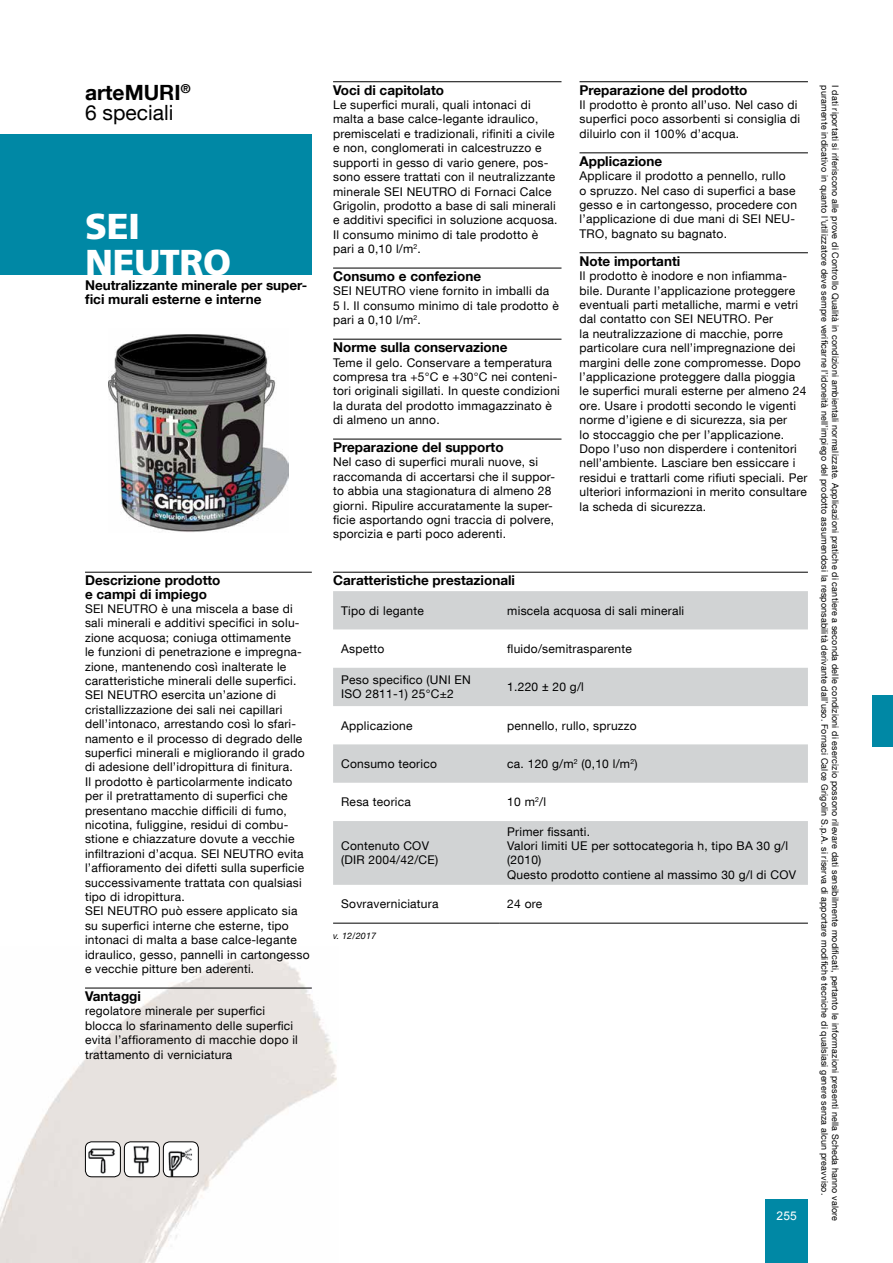
<style>
.page{position:relative;width:893px;height:1263px;background:#fff}
.page>*{position:absolute;margin:0;border:0;box-sizing:border-box;transform-origin:0 0}
.t1{font:900 36px/36px "Frutiger";letter-spacing:-.01em;color:#fff}
.t2{font:21px/19.5px "Helvetica Neue LT Com";color:#000}
.t3{font:700 13.5px/13.5px "Helvetica Neue LT Com";color:#000}
.t4{font:12px/14.4px "Helvetica Neue LT Com";letter-spacing:.02em;color:#000}
.t5{font:12px "Arial";color:#fff}
.t6{font:9px "Helvetica Neue LT Com";letter-spacing:.02em;color:#000}
.t7{font:italic 9px "Helvetica Neue LT Com";letter-spacing:.02em;color:#000}
.s1{font-weight:700}
.s2{font-family:"Arial"}
</style>
<div class="page">
<div style="left:0;top:135px;width:312px;height:140px;background:#0088a5"></div>
<div style="left:765px;top:1199px;width:43px;height:64px;background:#0088a5"></div>
<div style="left:872px;top:695px;width:21px;height:51px;background:#0088a5"></div>
<img style="left:0;top:955px;width:337px;height:308px">
<img style="left:109px;top:334px;width:179px;height:198px">
<img style="left:85px;top:1142px;width:35px;height:34px">
<div style="left:85px;top:1141px;width:36px;height:36px;border:1px solid #000;border-radius:6px"></div>
<img style="left:124px;top:1143px;width:35px;height:34px">
<div style="left:124px;top:1141px;width:36px;height:36px;border:1px solid #000;border-radius:6px"></div>
<img style="left:163px;top:1143px;width:35px;height:34px">
<div style="left:163px;top:1141px;width:36px;height:36px;border:1px solid #000;border-radius:6px"></div>
<hr style="left:85px;top:572px;width:227px;height:1px;background:#000">
<hr style="left:85px;top:988px;width:227px;height:1px;background:#000">
<hr style="left:333px;top:81px;width:228px;height:1px;background:#000">
<hr style="left:333px;top:268px;width:228px;height:1px;background:#000">
<hr style="left:333px;top:339px;width:228px;height:1px;background:#000">
<hr style="left:333px;top:439px;width:228px;height:1px;background:#000">
<hr style="left:579px;top:81px;width:229px;height:1px;background:#000">
<hr style="left:579px;top:153px;width:229px;height:1px;background:#000">
<hr style="left:579px;top:252px;width:229px;height:1px;background:#000">
<hr style="left:333px;top:572px;width:475px;height:1px;background:#000">
<svg style="left:333px;top:591px;width:475px;height:294px;fill:#d1d3d4"></svg>
<hr style="left:333px;top:923px;width:166px;height:1px;background:#000">
<hr style="left:499px;top:923px;width:309px;height:1px;background:#000">
<h2 class="t2" style="left:85px;top:82px;width:107px"><span class="s1">artemuri</span><sup>®<br></sup>6 speciali</h2>
<p class="t6" style="left:830px;top:85px;width:1112px;rotate:90deg">puramente indicativo in quanto l’utilizzatore deve sempre verificarne l’idoneità nell’impiego del prodotto assumendosi la responsabilità derivante dall’uso. Fornaci Calce Grigolin S.p.A. si riserva di apportare modifiche tecniche di qualsiasi genere senza alcun preavviso.</p>
<p class="t6" style="left:841px;top:85px;width:1138px;rotate:90deg">I dati riportati si riferiscono alle prove di Controllo Qualità in condizioni ambientali normalizzate. Applicazioni pratiche di cantiere a seconda delle condizioni di esercizio possono rilevare dati sensibilmente modificati, pertanto le informazioni presenti nella Scheda hanno valore</p>
<p class="t3" style="left:333px;top:83px;width:112px">Voci di capitolato</p>
<p class="t4" style="left:333px;top:97px;width:226px">Le superfici murali, quali intonaci di malta a base calce-legante idraulico, premiscelati e tradizionali, rifiniti a civile e non, conglomerati in calcestruzzo e supporti in gesso di vario genere, pos&shy;sono essere trattati con il neutralizzante minerale SEI NEUTRO di Fornaci Calce Grigolin, prodotto a base di sali minerali e additivi specifici in soluzione acquosa.<br>Il consumo minimo di tale prodotto è pari a 0,10 l/m<sup>2</sup>.</p>
<p class="t3" style="left:333px;top:269px;width:149px">Consumo e confezione</p>
<p class="t4" style="left:333px;top:284px;width:227px">SEI NEUTRO viene fornito in imballi da<br>5 l. Il consumo minimo di tale prodotto è pari a 0,10 l/m<sup>2</sup>.</p>
<p class="t3" style="left:333px;top:340px;width:176px">Norme sulla conservazione</p>
<p class="t4" style="left:333px;top:355px;width:228px">Teme il gelo. Conservare a temperatura compresa tra +5°C e +30°C nei conteni&shy;tori originali sigillati. In queste condizioni la durata del prodotto immagazzinato è di almeno un anno.</p>
<p class="t3" style="left:333px;top:440px;width:172px">Preparazione del supporto</p>
<p class="t4" style="left:333px;top:455px;width:224px">Nel caso di superfici murali nuove, si raccomanda di accertarsi che il suppor&shy;to abbia una stagionatura di almeno 28 giorni. Ripulire accuratamente la super&shy;ficie asportando ogni traccia di polvere, sporcizia e parti poco aderenti.</p>
<p class="t3" style="left:579px;top:83px;width:169px">Preparazione del prodotto</p>
<p class="t4" style="left:579px;top:97px;width:222px">Il prodotto è pronto all’uso. Nel caso di superfici poco assorbenti si consiglia di diluirlo con il 100% d’acqua.</p>
<p class="t3" style="left:579px;top:154px;width:84px">Applicazione</p>
<p class="t4" style="left:579px;top:168px;width:219px">Applicare il prodotto a pennello, rullo<br>o spruzzo. Nel caso di superfici a base gesso e in cartongesso, procedere con l’applicazione di due mani di SEI NEU-TRO, bagnato su bagnato.</p>
<p class="t3" style="left:579px;top:254px;width:102px">Note importanti</p>
<p class="t4" style="left:579px;top:268px;width:229px">Il prodotto è inodore e non infiamma&shy;bile. Durante l’applicazione proteggere eventuali parti metalliche, marmi e vetri dal contatto con SEI NEUTRO. Per<br>la neutralizzazione di macchie, porre particolare cura nell’impregnazione dei margini delle zone compromesse. Dopo l’applicazione proteggere dalla pioggia le superfici murali esterne per almeno 24 ore. Usare i prodotti secondo le vigenti norme d’igiene e di sicurezza, sia per<br>lo stoccaggio che per l’applicazione.<br>Dopo l’uso non disperdere i contenitori nell’ambiente. Lasciare ben essiccare i residui e trattarli come rifiuti speciali. Per ulteriori informazioni in merito consultare la scheda di sicurezza.</p>
<h1 class="t1" style="left:85px;top:208px;width:148px">SEI<br>NEUTRO</h1>
<p class="t3" style="left:85px;top:278px;width:224px">Neutralizzante minerale per super&shy;fici murali esterne e interne</p>
<p class="t3" style="left:333px;top:573px;width:183px">Caratteristiche prestazionali</p>
<p class="t4" style="left:341px;top:603px;width:84px">Tipo di legante</p>
<p class="t4" style="left:507px;top:603px;width:179px">miscela acquosa di sali minerali</p>
<p class="t4" style="left:341px;top:641px;width:45px">Aspetto</p>
<p class="t4" style="left:507px;top:641px;width:126px">fluido/semitrasparente</p>
<p class="t4" style="left:341px;top:672px;width:131px">Peso specifico (UNI EN<br>ISO 2811-1) 25°C±2</p>
<p class="t4" style="left:507px;top:679px;width:78px">1.220 <span class="s2">±</span> 20 g/l</p>
<p class="t4" style="left:341px;top:718px;width:73px">Applicazione</p>
<p class="t4" style="left:507px;top:718px;width:131px">pennello, rullo, spruzzo</p>
<p class="t4" style="left:341px;top:756px;width:97px">Consumo teorico</p>
<p class="t4" style="left:507px;top:756px;width:132px">ca. 120 g/m<sup>2</sup> (0,10 l/m<sup>2</sup>)</p>
<p class="t4" style="left:341px;top:794px;width:71px">Resa teorica</p>
<p class="t4" style="left:507px;top:794px;width:40px">10 m<sup>2</sup>/l</p>
<p class="t4" style="left:341px;top:838px;width:98px">Contenuto COV (DIR 2004/42/CE)</p>
<p class="t3" style="left:85px;top:573px;width:137px">Descrizione prodotto e campi di impiego</p>
<p class="t4" style="left:85px;top:601px;width:226px">SEI NEUTRO è una miscela a base di sali minerali e additivi specifici in solu&shy;zione acquosa; coniuga ottimamente<br>le funzioni di penetrazione e impregna&shy;zione, mantenendo così inalterate le caratteristiche minerali delle superfici.<br>SEI NEUTRO esercita un’azione di cristallizzazione dei sali nei capillari dell’intonaco, arrestando così lo sfari&shy;namento e il processo di degrado delle superfici minerali e migliorando il grado di adesione dell’idropittura di finitura.<br>Il prodotto è particolarmente indicato per il pretrattamento di superfici che presentano macchie difficili di fumo, nicotina, fuliggine, residui di combu&shy;stione e chiazzature dovute a vecchie infiltrazioni d’acqua. SEI NEUTRO evita l’affioramento dei difetti sulla superficie successivamente trattata con qualsiasi tipo di idropittura.<br>SEI NEUTRO può essere applicato sia su superfici interne che esterne, tipo intonaci di malta a base calce-legante idraulico, gesso, pannelli in cartongesso e vecchie pitture ben aderenti.</p>
<p class="t3" style="left:85px;top:989px;width:57px">Vantaggi</p>
<p class="t4" style="left:85px;top:1004px;width:214px">regolatore minerale per superfici blocca lo sfarinamento delle superfici evita l’affioramento di macchie dopo il trattamento di verniciatura</p>
<p class="t4" style="left:507px;top:824px;width:290px">Primer fissanti.<br>Valori limiti UE per sottocategoria h, tipo BA 30 g/l (2010)<br>Questo prodotto contiene al massimo 30 g/l di COV</p>
<p class="t4" style="left:341px;top:896px;width:99px">Sovraverniciatura</p>
<p class="t4" style="left:507px;top:896px;width:36px">24 ore</p>
<p class="t7" style="left:333px;top:930px;width:45px">v. 12/2017</p>
<p class="t5" style="left:776px;top:1208px;width:22px">255</p>
</div>
